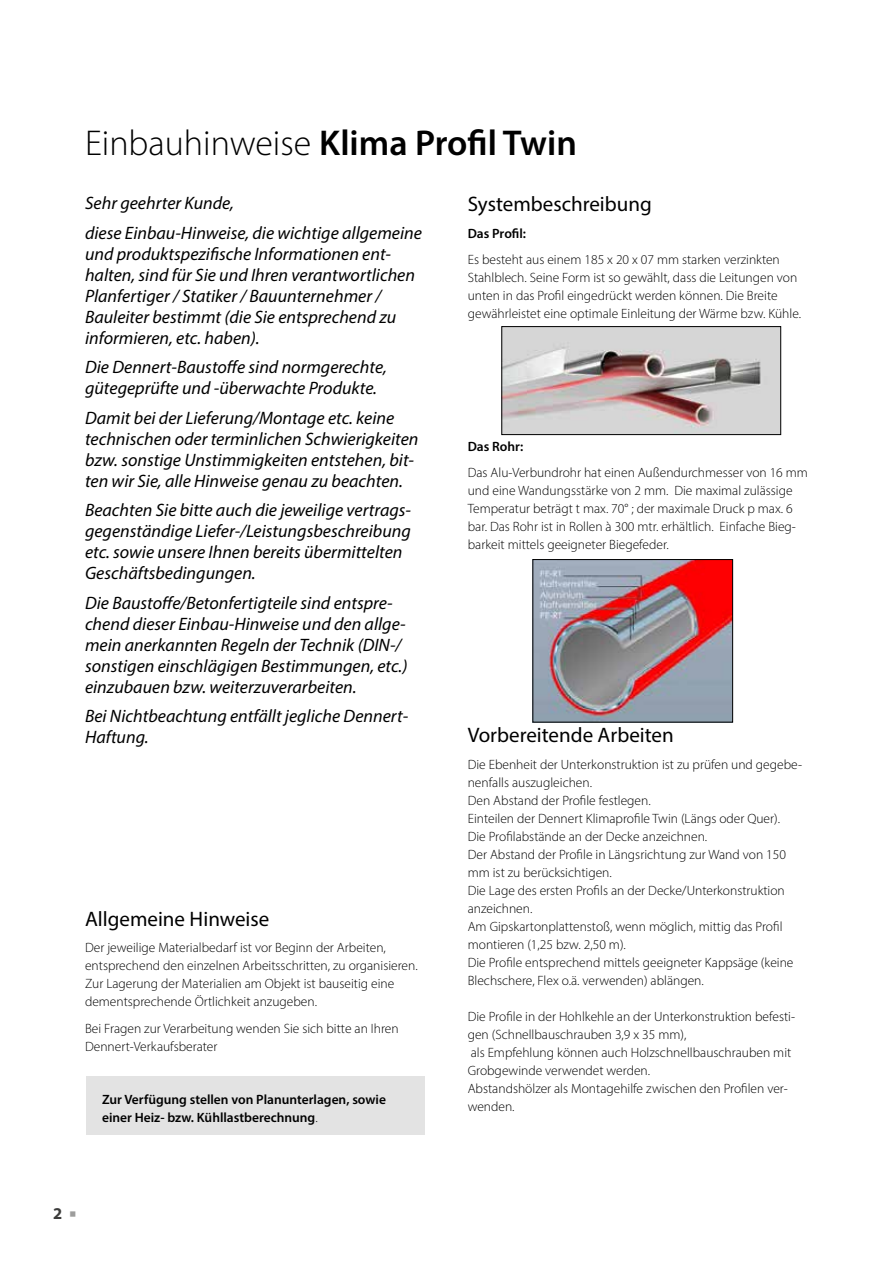
<style>
.page{position:relative;width:893px;height:1263px;background:#fff}
.page>*{position:absolute;margin:0;border:0;box-sizing:border-box;transform-origin:0 0}
.t1{font:600 36px "Myriad Pro";color:#000}
.t2{font:21px "Myriad Pro";color:#000}
.t3{font:italic 18px/21px "Myriad Pro";color:#000}
.t4{font:700 16.5px "Myriad Pro";color:#3c3c3b}
.t5{font:300 13.5px/18px "Myriad Pro";color:#000}
.t6{font:600 13.5px/18px "Myriad Pro";color:#000}
.s1{font-weight:300}
.s2{color:#9d9d9c}
</style>
<div class="page">
<div style="left:86px;top:1076px;width:338px;height:59px;background:#e3e3e3"></div>
<img style="left:504px;top:328px;width:275px;height:105px">
<div style="left:502px;top:326px;width:279px;height:109px;border:1px solid #000"></div>
<img style="left:535px;top:561px;width:196px;height:159px">
<div style="left:533px;top:559px;width:200px;height:163px;border:1px solid #000"></div>
<h1 class="t1" style="left:85px;top:120px;width:493px"><span class="s1">Einbauhinweise</span> Klima Profil Twin</h1>
<h3 class="t3" style="left:85px;top:188px;width:338px;line-height:29.5px">Sehr geehrter Kunde,<br>diese Einbau-Hinweise, die wichtige allgemeine</h3>
<h3 class="t3" style="left:85px;top:243px;width:332px">und produktspezifische Informationen ent&shy;halten, sind für Sie und Ihren verantwortlichen Planfertiger / Statiker / Bauunternehmer / Bauleiter bestimmt (die Sie entsprechend zu informieren, etc. haben).</h3>
<h3 class="t3" style="left:85px;top:356px;width:303px">Die Dennert-Baustoffe sind normgerechte, gütegeprüfte und -überwachte Produkte.</h3>
<h3 class="t3" style="left:85px;top:407px;width:335px">Damit bei der Lieferung/Montage etc. keine technischen oder terminlichen Schwierigkeiten bzw. sonstige Unstimmigkeiten entstehen, bit&shy;ten wir Sie, alle Hinweise genau zu beachten.</h3>
<h3 class="t3" style="left:85px;top:499px;width:327px">Beachten Sie bitte auch die jeweilige vertrags&shy;gegenständige Liefer-/Leistungsbeschreibung etc. sowie unsere Ihnen bereits übermittelten Geschäftsbedingungen.</h3>
<h3 class="t3" style="left:85px;top:592px;width:324px">Die Baustoffe/Betonfertigteile sind entspre&shy;chend dieser Einbau-Hinweise und den allge&shy;mein anerkannten Regeln der Technik (DIN-/ sonstigen einschlägigen Bestimmungen, etc.) einzubauen bzw. weiterzuverarbeiten.</h3>
<h3 class="t3" style="left:85px;top:705px;width:325px">Bei Nichtbeachtung entfällt jegliche Dennert-<br>Haftung.</h3>
<h2 class="t2" style="left:85px;top:906px;width:186px">Allgemeine Hinweise</h2>
<p class="t5" style="left:85px;top:939px;width:334px">Der jeweilige Materialbedarf ist vor Beginn der Arbeiten, entsprechend den einzelnen Arbeitsschritten, zu organisieren.<br>Zur Lagerung der Materialien am Objekt ist bauseitig eine dementsprechende Örtlichkeit anzugeben.</p>
<p class="t5" style="left:85px;top:1019px;width:315px">Bei Fragen zur Verarbeitung wenden Sie sich bitte an Ihren<br>Dennert-Verkaufsberater</p>
<p class="t6" style="left:102px;top:1090px;width:285px">Zur Verfügung stellen von Planunterlagen, sowie einer Heiz- bzw. Kühllastberechnung<span class="s1">.</span></p>
<h2 class="t2" style="left:468px;top:191px;width:185px">Systembeschreibung</h2>
<p class="t6" style="left:468px;top:224px;width:60px">Das Profil:</p>
<p class="t5" style="left:468px;top:251px;width:335px">Es besteht aus einem 185 x 20 x 07 mm starken verzinkten Stahlblech. Seine Form ist so gewählt, dass die Leitungen von unten in das Profil eingedrückt werden können. Die Breite gewährleistet eine optimale Einleitung der Wärme bzw. Kühle.</p>
<p class="t6" style="left:468px;top:437px;width:57px">Das Rohr:</p>
<p class="t5" style="left:468px;top:464px;width:342px">Das Alu-Verbundrohr hat einen Außendurchmesser von 16 mm und eine Wandungsstärke von 2 mm. Die maximal zulässige Temperatur beträgt t max. 70° ; der maximale Druck p max. 6 bar. Das Rohr ist in Rollen à 300 mtr. erhältlich. Einfache Bieg&shy;barkeit mittels geeigneter Biegefeder.</p>
<h2 class="t2" style="left:468px;top:722px;width:208px">Vorbereitende Arbeiten</h2>
<p class="t5" style="left:468px;top:755px;width:336px">Die Ebenheit der Unterkonstruktion ist zu prüfen und gegebe&shy;nenfalls auszugleichen.<br>Den Abstand der Profile festlegen.<br>Einteilen der Dennert Klimaprofile Twin (Längs oder Quer).<br>Die Profilabstände an der Decke anzeichnen.<br>Der Abstand der Profile in Längsrichtung zur Wand von 150 mm ist zu berücksichtigen.<br>Die Lage des ersten Profils an der Decke/Unterkonstruktion anzeichnen.<br>Am Gipskartonplattenstoß, wenn möglich, mittig das Profil montieren (1,25 bzw. 2,50 m).<br>Die Profile entsprechend mittels geeigneter Kappsäge (keine Blechschere, Flex o.ä. verwenden) ablängen.</p>
<p class="t5" style="left:468px;top:1007px;width:329px">Die Profile in der Hohlkehle an der Unterkonstruktion befesti&shy;gen (Schnellbauschrauben 3,9 x 35 mm),<br>als Empfehlung können auch Holzschnellbauschrauben mit Grobgewinde verwendet werden.<br>Abstandshölzer als Montagehilfe zwischen den Profilen ver&shy;wenden.</p>
<p class="t4" style="left:53px;top:1203px;width:25px">2 <span class="s2">○</span></p>
</div>
